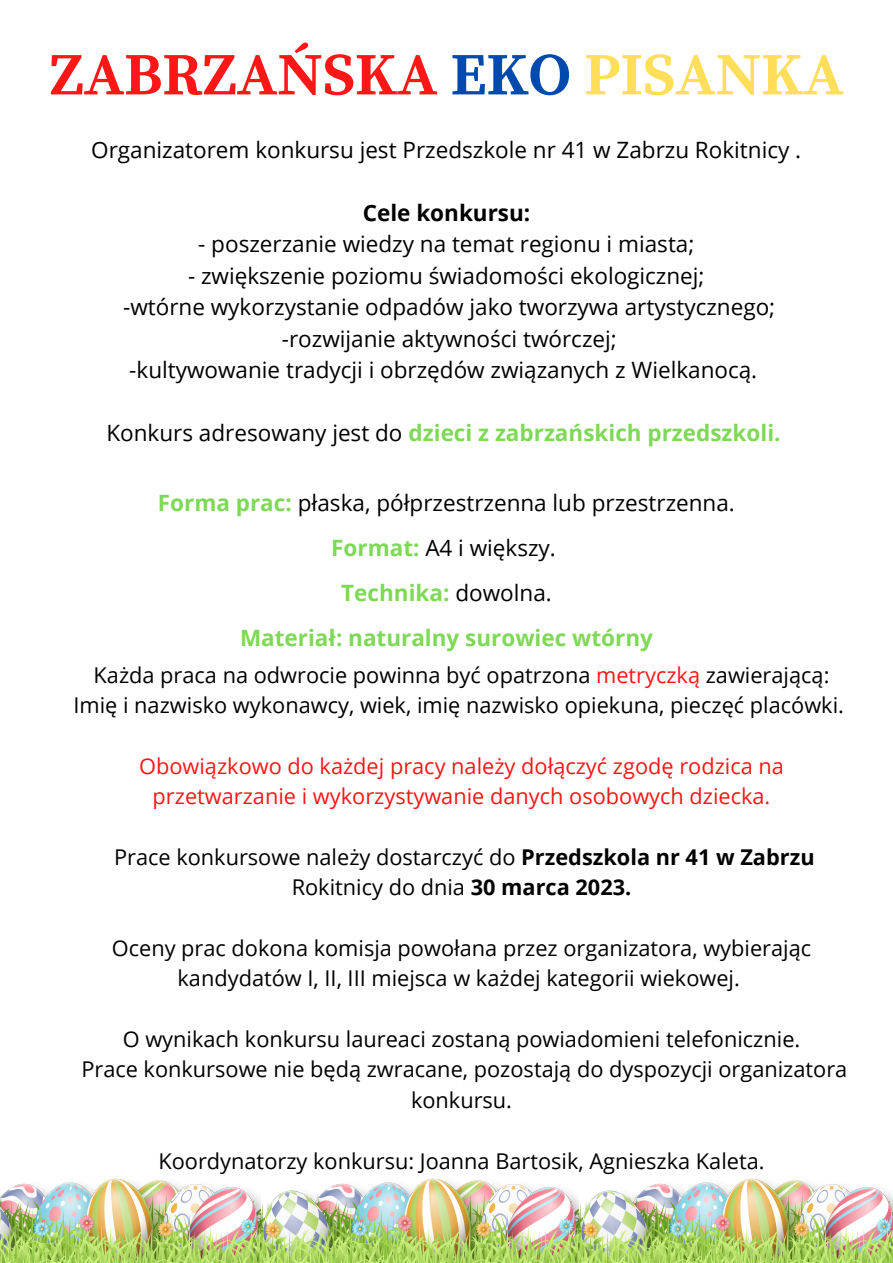
<style>
.page{position:relative;width:893px;height:1263px;background:#fff}
.page>*{position:absolute;margin:0;border:0;box-sizing:border-box;transform-origin:0 0}
.t1{font:700 60px "Source Serif Pro";color:#ff1616}
.t2{font:22.5px/31.5px "Open Sans";color:#000;text-align:center}
.t3{font:700 22.5px/45px "Open Sans";color:#7ed957;text-align:center}
.t4{font:700 22.5px "Open Sans";color:#000}
.t5{font:21.75px/30.4px "Open Sans";color:#000;text-align:center}
.t6{font:21.75px/30.4px "Open Sans";color:#ff1616;text-align:center}
.s1{color:#004aad}
.s2{color:#ffde59}
.s3{font-weight:400;color:#000}
.s4{color:#ff1616}
.s5{font-weight:700}
</style>
<div class="page">
<img style="left:0;top:1178px;width:893px;height:85px">
<h1 class="t1" style="left:50px;top:39px;width:795px">ZABRZAŃSKA <span class="s1">EKO</span> <span class="s2">PISANKA</span></h1>
<p class="t2" style="left:91px;top:133px;width:711px">Organizatorem konkursu jest Przedszkole nr 41 w Zabrzu Rokitnicy .</p>
<p class="t4" style="left:363px;top:197px;width:169px">Cele konkursu:</p>
<p class="t2" style="left:198px;top:228px;width:498px">- poszerzanie wiedzy na temat regionu i miasta;</p>
<p class="t2" style="left:123px;top:259px;width:653px">- zwiększenie poziomu świadomości ekologicznej;<br>-wtórne wykorzystanie odpadów jako tworzywa artystycznego; -rozwijanie aktywności twórczej;<br>-kultywowanie tradycji i obrzędów związanych z Wielkanocą.</p>
<p class="t3" style="left:106px;top:410px;width:675px"><span class="s3">Konkurs adresowany jest do</span> dzieci z zabrzańskich przedszkoli.</p>
<p class="t3" style="left:158px;top:480px;width:578px">Forma prac: <span class="s3">płaska, półprzestrzenna lub przestrzenna.<br></span>Format: <span class="s3">A4 i większy.<br></span>Technika: <span class="s3">dowolna.<br></span>Materiał: naturalny surowiec wtórny</p>
<p class="t5" style="left:73px;top:659px;width:772px">Każda praca na odwrocie powinna być opatrzona <span class="s4">metryczką</span> zawierającą:<br>Imię i nazwisko wykonawcy, wiek, imię nazwisko opiekuna, pieczęć placówki.</p>
<p class="t6" style="left:139px;top:750px;width:646px">Obowiązkowo do każdej pracy należy dołączyć zgodę rodzica na przetwarzanie i wykorzystywanie danych osobowych dziecka.</p>
<p class="t5" style="left:114px;top:841px;width:702px">Prace konkursowe należy dostarczyć do <span class="s5">Przedszkola nr 41 w Zabrzu<br></span>Rokitnicy do dnia <span class="s5">30 marca 2023.</span></p>
<p class="t5" style="left:112px;top:932px;width:701px">Oceny prac dokona komisja powołana przez organizatora, wybierając kandydatów I, II, III miejsca w każdej kategorii wiekowej.</p>
<p class="t5" style="left:81px;top:1023px;width:767px">O wynikach konkursu laureaci zostaną powiadomieni telefonicznie.<br>Prace konkursowe nie będą zwracane, pozostają do dyspozycji organizatora konkursu.</p>
<p class="t5" style="left:158px;top:1145px;width:608px">Koordynatorzy konkursu: Joanna Bartosik, Agnieszka Kaleta.</p>
</div>
